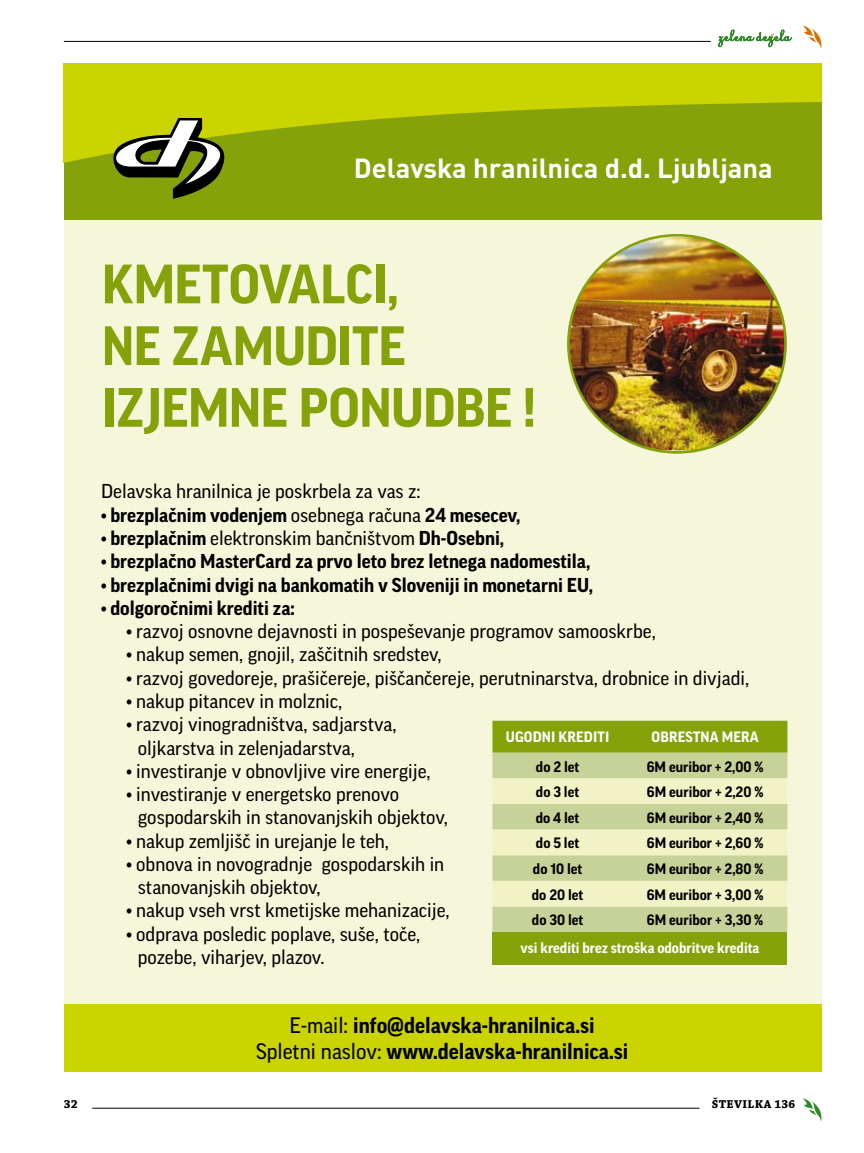
<style>
.page{position:relative;width:864px;height:1153px;background:#fff}
.page>*{position:absolute;margin:0;border:0;box-sizing:border-box;transform-origin:0 0}
.t1{font:700 53.4px/61.7px "Good Pro";letter-spacing:-.015em;color:#86a20b}
.t2{font:700 27.3px "DIN Pro";color:#fff}
.t3{font:700 21.6px/26px "Good Pro";color:#000;text-align:center}
.t4{font:19.35px/23.2px "Good Pro";color:#000}
.t5{font:700 19.35px "Good Pro";color:#000}
.t6{font:700 14.55px "Good Pro";color:#000}
.t7{font:700 14.55px "Good Pro";color:#fff}
.t8{font:12px "Chaparral Pro Bold Capt";letter-spacing:.03em;color:#000}
.s1{font-weight:400}
.s2{font-weight:700}
</style>
<div class="page">
<div style="left:64px;top:64px;width:757px;height:951px;background:#f5f6da"></div>
<div style="left:64px;top:64px;width:757px;height:155px;background:#86a20b"></div>
<svg style="left:64px;top:64px;width:757px;height:99px;fill:#cbd300"></svg>
<svg style="left:107px;top:118px;width:121px;height:81px"></svg>
<div style="left:64px;top:1004px;width:757px;height:67px;background:#cbd300"></div>
<img style="left:568px;top:237px;width:217px;height:213px">
<div style="left:492px;top:720px;width:295px;height:32px;background:#86a20b"></div>
<div style="left:492px;top:752px;width:295px;height:180px;background:#c7d298"></div>
<svg style="left:492px;top:778px;width:295px;height:128px;background:#e0e5b3"></svg>
<div style="left:492px;top:932px;width:295px;height:32px;background:#86a20b"></div>
<svg style="left:803px;top:1098px;width:19px;height:23px"></svg>
<hr style="left:64px;top:41px;width:646px;height:1px;background:#000">
<hr style="left:92px;top:1107px;width:607px;height:1px;background:#000">
<svg style="left:803px;top:26px;width:19px;height:23px"></svg>
<svg style="left:718px;top:30px;width:73px;height:17px"></svg>
<h2 class="t2" style="left:354px;top:145px;width:420px">Delavska hranilnica d.d. Ljubljana</h2>
<h1 class="t1" style="left:102px;top:253px;width:436px">KMETOVALCI,<br>NE ZAMUDITE<br>IZJEMNE PONUDBE !</h1>
<p class="t4" style="left:101px;top:480px;width:321px">Delavska hranilnica je poskrbela za vas z:</p>
<p class="t5" style="left:101px;top:504px;width:420px"><span class="s1">•</span> brezplačnim vodenjem <span class="s1">osebnega računa</span> 24 mesecev,</p>
<p class="t4" style="left:101px;top:526px;width:404px">• <span class="s2">brezplačnim</span> elektronskim bančništvom <span class="s2">Dh-Osebni,</span></p>
<p class="t5" style="left:101px;top:550px;width:490px"><span class="s1">•</span> brezplačno MasterCard za prvo leto brez letnega nadomestila,</p>
<p class="t5" style="left:101px;top:573px;width:493px"><span class="s1">•</span> brezplačnimi dvigi na bankomatih v Sloveniji in monetarni EU,</p>
<p class="t5" style="left:101px;top:597px;width:195px"><span class="s1">•</span> dolgoročnimi krediti za:</p>
<p class="t4" style="left:126px;top:619px;width:530px">• razvoj osnovne dejavnosti in pospeševanje programov samooskrbe,</p>
<p class="t4" style="left:126px;top:642px;width:317px">• nakup semen, gnojil, zaščitnih sredstev,</p>
<p class="t4" style="left:126px;top:666px;width:624px">• razvoj govedoreje, prašičereje, piščančereje, perutninarstva, drobnice in divjadi,</p>
<p class="t4" style="left:126px;top:689px;width:217px">• nakup pitancev in molznic,</p>
<p class="t4" style="left:138px;top:712px;width:260px;text-indent:-11px">• razvoj vinogradništva, sadjarstva, oljkarstva in zelenjadarstva,</p>
<p class="t4" style="left:126px;top:759px;width:306px">• investiranje v obnovljive vire energije,</p>
<p class="t4" style="left:138px;top:782px;width:311px;text-indent:-11px">• investiranje v energetsko prenovo gospodarskih in stanovanjskih objektov,</p>
<p class="t4" style="left:126px;top:829px;width:264px">• nakup zemljišč in urejanje le teh,</p>
<p class="t4" style="left:138px;top:852px;width:308px;text-indent:-11px">• obnova in novogradnje gospodarskih in stanovanjskih objektov,</p>
<p class="t4" style="left:126px;top:898px;width:324px">• nakup vseh vrst kmetijske mehanizacije,</p>
<p class="t4" style="left:138px;top:922px;width:284px;text-indent:-11px">• odprava posledic poplave, suše, toče, pozebe, viharjev, plazov.</p>
<p class="t7" style="left:505px;top:728px;width:105px">UGODNI KREDITI</p>
<p class="t7" style="left:651px;top:728px;width:108px">OBRESTNA MERA</p>
<p class="t6" style="left:535px;top:758px;width:45px">do 2 let</p>
<p class="t6" style="left:646px;top:758px;width:118px">6M euribor + 2,00 %</p>
<p class="t6" style="left:535px;top:783px;width:45px">do 3 let</p>
<p class="t6" style="left:646px;top:783px;width:118px">6M euribor + 2,20 %</p>
<p class="t6" style="left:535px;top:809px;width:45px">do 4 let</p>
<p class="t6" style="left:646px;top:809px;width:118px">6M euribor + 2,40 %</p>
<p class="t6" style="left:535px;top:834px;width:45px">do 5 let</p>
<p class="t6" style="left:646px;top:834px;width:118px">6M euribor + 2,60 %</p>
<p class="t6" style="left:532px;top:860px;width:51px">do 10 let</p>
<p class="t6" style="left:646px;top:860px;width:118px">6M euribor + 2,80 %</p>
<p class="t6" style="left:531px;top:886px;width:53px">do 20 let</p>
<p class="t6" style="left:646px;top:886px;width:118px">6M euribor + 3,00 %</p>
<p class="t6" style="left:531px;top:911px;width:53px">do 30 let</p>
<p class="t6" style="left:646px;top:911px;width:118px">6M euribor + 3,30 %</p>
<p class="t7" style="left:520px;top:939px;width:240px">vsi krediti brez stroška odobritve kredita</p>
<p class="t3" style="left:256px;top:1012px;width:373px"><span class="s1">E-mail:</span> info@delavska-hranilnica.si<br><span class="s1">Spletni naslov:</span> www.delavska-hranilnica.si</p>
<p class="t8" style="left:64px;top:1097px;width:15px">32</p>
<p class="t8" style="left:711px;top:1097px;width:85px">ŠTEVILKA 136</p>
</div>
